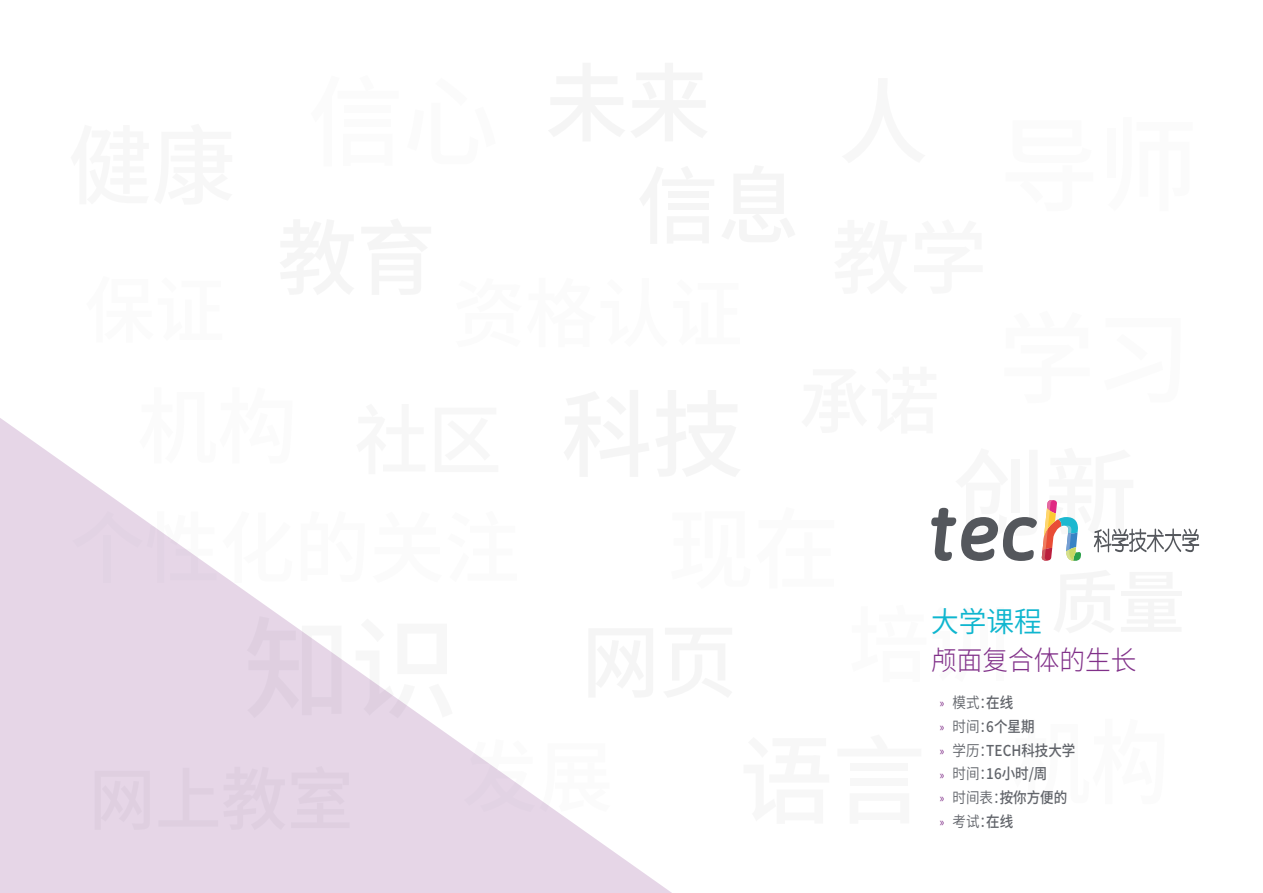
<style>
.page{position:relative;width:1263px;height:893px;background:#fff}
.page>*{position:absolute;margin:0;border:0;box-sizing:border-box;transform-origin:0 0}
.t1{font:28.5px "Source Han Sans CN";color:#0fb6cf}
.t2{font:300 27px "Source Han Sans CN";color:#813089;scale:.95 1}
.t3{font:500 15px/23.7px "Source Han Sans CN";color:#61646a;scale:.9 1}
.s1{font-family:"Myriad Pro";font-weight:400;font-size:12px;color:#813089}
.s2{font-weight:400}
</style>
<div class="page">
<div style="left:344px;top:119px;width:47px;height:8px;background:#fbfbfb"></div>
<div style="left:344px;top:105px;width:47px;height:8px;background:#fbfbfb"></div>
<div style="left:668px;top:204px;width:40px;height:6px;background:#f5f5f5"></div>
<div style="left:668px;top:192px;width:40px;height:6px;background:#f5f5f5"></div>
<div style="left:1107px;top:129px;width:8px;height:49px;background:#fbfbfb"></div>
<div style="left:1121px;top:591px;width:60px;height:5px;background:#f5f5f5"></div>
<div style="left:996px;top:607px;width:8px;height:74px;background:#fbfbfb"></div>
<div style="left:980px;top:612px;width:7px;height:59px;background:#fbfbfb"></div>
<div style="left:851px;top:763px;width:57px;height:8px;background:#f7f7f7"></div>
<div style="left:851px;top:778px;width:57px;height:7px;background:#f7f7f7"></div>
<svg style="left:0;top:418px;width:672px;height:475px"></svg>
<svg style="left:931px;top:500px;width:268px;height:61px"></svg>
<h1 class="t1" style="left:931px;top:606px;width:112px">大学课程</h1>
<h2 class="t2" style="left:931px;top:645px;width:217px">颅面复合体的生长</h2>
<p class="t3" style="left:940px;top:691px;width:152px"><span class="s1">»</span> <span class="s2">模式：</span>在线<br><span class="s1">»</span> <span class="s2">时间：</span>6个星期<br><span class="s1">»</span> <span class="s2">学历：</span>TECH科技大学<span class="s1">»</span> <span class="s2">时间：</span>16小时/周<br><span class="s1">»</span> <span class="s2">时间表：</span>按你方便的<span class="s1">»</span> <span class="s2">考试：</span>在线</p>
</div>
